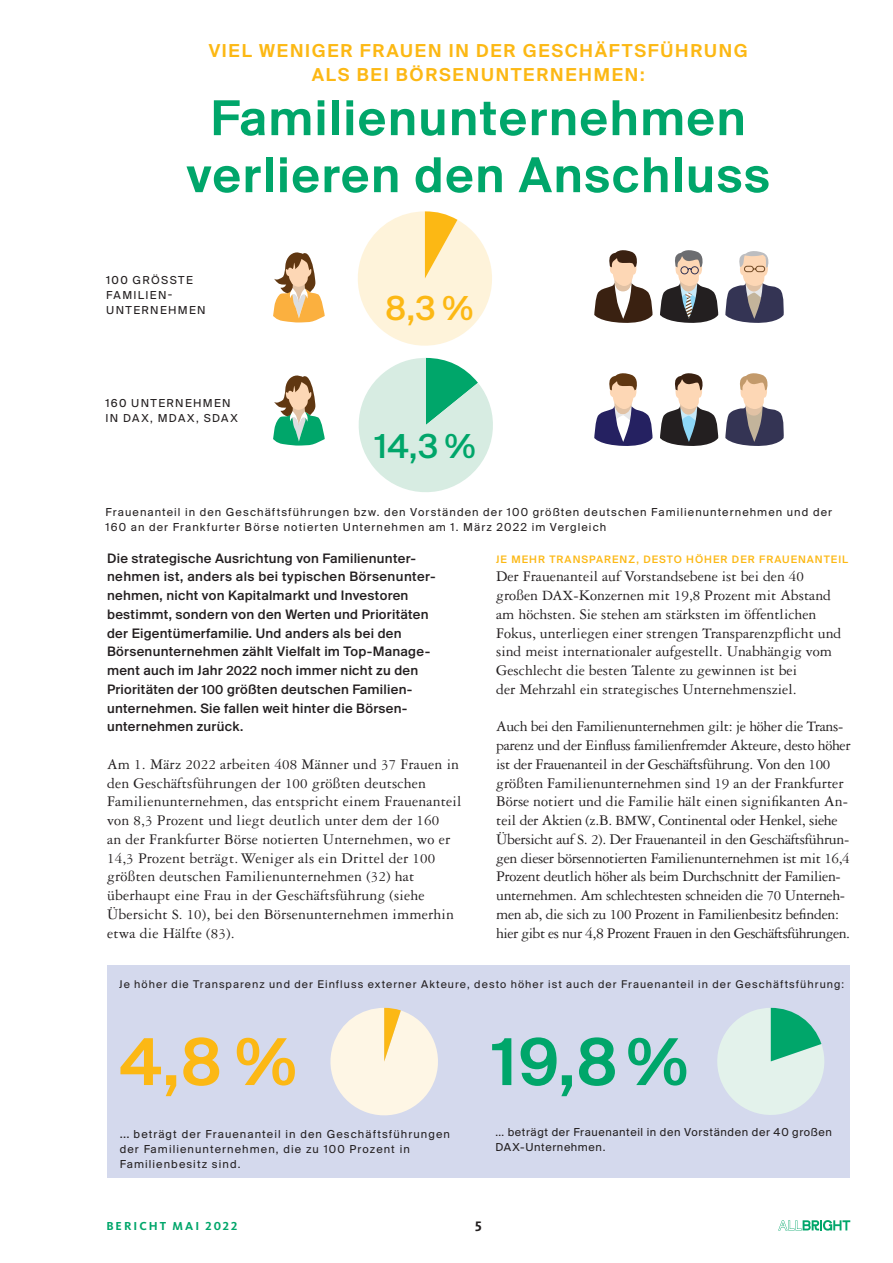
<style>
.page{position:relative;width:893px;height:1263px;background:#fff}
.page>*{position:absolute;margin:0;border:0;box-sizing:border-box;transform-origin:0 0}
.TITEL{font:70.5px "Suisse BP Intl Antique";color:#00a66a}
.TITEL-2{font:70.5px "Suisse BP Intl Antique";color:#fcb814}
.TITEL-3{font:52.5px "Suisse BP Intl Antique";letter-spacing:.03em;color:#00a66a}
.TITEL-4{font:500 36.15px "Suisse BP Intl";color:#00a66a}
.TITEL-5{font:500 36.15px "Suisse BP Intl";color:#fcb814}
.TITEL-6{font:19.5px "Suisse BP Intl Antique";letter-spacing:.09em;color:#fcb814}
.Brödtext{font:15.75px/18.8px "Garamond 3 LT Std";color:#231f20}
.Brödtext-2{font:15.75px/18.8px "Garamond 3 LT Std";letter-spacing:-.02em;color:#231f20}
.Einleitung_Brödtexte{font:500 14.25px/18.8px "Suisse BP Intl";letter-spacing:.02em;color:#231f20}
.t1{font:700 14.25px "Kievit OT";color:#231f20}
.Brödtext-3{font:12px/15px "Suisse BP Intl";letter-spacing:.09em;color:#231f20}
.Brödtext-4{font:12px/15px "Suisse BP Intl";letter-spacing:.05em;color:#231f20}
.Brödtext-5{font:12px/15px "Suisse BP Intl";letter-spacing:.11em;color:#231f20}
.t2{font:700 12px "Kievit OT";letter-spacing:.17em;color:#00a66a}
.Brödtext-6{font:11.7px "Suisse BP Intl";letter-spacing:.09em;color:#231f20}
.Brödtext-7{font:500 11.25px "Suisse BP Intl";letter-spacing:.09em;color:#fcb814}
.s1{font-size:13.5px}
.s2{font-size:15px}
</style>
<div class="page">
<svg style="left:778px;top:1220px;width:72px;height:10px"></svg>
<div style="left:107px;top:965px;width:743px;height:213px;background:#d4d9ed"></div>
<svg style="left:330px;top:1008px;width:108px;height:108px"></svg>
<svg style="left:717px;top:1008px;width:107px;height:107px"></svg>
<svg style="left:273px;top:252px;width:52px;height:70px"></svg>
<svg style="left:594px;top:250px;width:58px;height:73px"></svg>
<svg style="left:660px;top:250px;width:58px;height:73px"></svg>
<svg style="left:725px;top:251px;width:59px;height:72px"></svg>
<svg style="left:273px;top:375px;width:52px;height:71px"></svg>
<svg style="left:358px;top:211px;width:135px;height:281px"></svg>
<svg style="left:660px;top:373px;width:58px;height:73px"></svg>
<svg style="left:594px;top:373px;width:58px;height:73px"></svg>
<svg style="left:725px;top:373px;width:59px;height:73px"></svg>
<p class="TITEL-6" style="left:209px;top:39px;width:540px">VIEL WENIGER FRAUEN IN DER GESCHÄFTSFÜHRUNG</p>
<p class="TITEL-6" style="left:312px;top:63px;width:334px">ALS BEI BÖRSENUNTERNEHMEN:</p>
<p class="TITEL-3" style="left:211px;top:87px;width:536px">Familienunternehmen</p>
<p class="TITEL-3" style="left:186px;top:144px;width:585px">verlieren den Anschluss</p>
<p class="Brödtext-5" style="left:106px;top:272px;width:88px">100 GRÖSSTE</p>
<p class="Brödtext-5" style="left:106px;top:287px;width:101px">FAMILIEN-<br>UNTERNEHMEN</p>
<p class="TITEL-5" style="left:385px;top:286px;width:89px">8,3 %</p>
<p class="Brödtext-5" style="left:106px;top:395px;width:134px">160 UNTERNEHMEN<br>IN DAX, MDAX, SDAX</p>
<p class="TITEL-4" style="left:375px;top:425px;width:102px">14,3 %</p>
<p class="Brödtext-3" style="left:106px;top:504px;width:728px">Frauenanteil in den Geschäftsführungen bzw. den Vorständen der 100 größten deutschen Familienunternehmen und der<br>160 an der Frankfurter Börse notierten Unternehmen am 1. März 2022 im Vergleich</p>
<p class="Einleitung_Brödtexte" style="left:107px;top:548px;width:329px">Die strategische Ausrichtung von Familienunter&shy;nehmen ist, anders als bei typischen Börsenunter&shy;nehmen, nicht von Kapitalmarkt und Investoren bestimmt, sondern von den Werten und Prioritäten der Eigentümerfamilie. Und anders als bei den Börsenunternehmen zählt Vielfalt im Top-Manage&shy;ment auch im Jahr <span class="s1">2022</span> noch immer nicht zu den Prioritäten der <span class="s1">100</span> größten deutschen Familien&shy;unternehmen. Sie fallen weit hinter die Börsen&shy;unternehmen zurück.</p>
<p class="Brödtext" style="left:107px;top:755px;width:356px">Am <span class="s2">1</span>. März <span class="s2">2022</span> arbeiten <span class="s2">408</span> Männer und <span class="s2">37</span> Frauen in den Geschäftsführungen der <span class="s2">100</span> größten deutschen Familienunternehmen, das entspricht einem Frauenanteil von <span class="s2">8,3</span> Prozent und liegt deutlich unter dem der <span class="s2">160<br></span>an der Frankfurter Börse notierten Unternehmen, wo er <span class="s2">14,3</span> Prozent beträgt. Weniger als ein Drittel der <span class="s2">100 </span>größten deutschen Familienunternehmen (<span class="s2">32</span>) hat überhaupt eine Frau in der Geschäftsführung (siehe Übersicht <span class="s2">S. 10</span>), bei den Börsenunternehmen immerhin etwa die Hälfte (<span class="s2">83</span>).</p>
<p class="Brödtext-7" style="left:496px;top:552px;width:353px">JE MEHR TRANSPARENZ, DESTO HÖHER DER FRAUENANTEIL</p>
<p class="Brödtext" style="left:496px;top:567px;width:347px">Der Frauenanteil auf Vorstandsebene ist bei den <span class="s2">40 </span>großen <span class="s2">DAX</span>-Konzernen mit <span class="s2">19,8</span> Prozent mit Abstand am höchsten. Sie stehen am stärksten im öffentlichen Fokus, unterliegen einer strengen Transparenzpflicht und sind meist internationaler aufgestellt. Unabhängig vom Geschlecht die besten Talente zu gewinnen ist bei<br>der Mehrzahl ein strategisches Unternehmensziel.</p>
<p class="Brödtext-2" style="left:496px;top:717px;width:356px">Auch bei den Familienunternehmen gilt: je höher die Trans&shy;parenz und der Einfluss familienfremder Akteure, desto höher ist der Frauenanteil in der Geschäftsführung. Von den <span class="s2">100 </span>größten Familienunternehmen sind <span class="s2">19</span> an der Frankfurter Börse notiert und die Familie hält einen signifikanten An&shy;teil der Aktien (z.B. <span class="s2">BMW</span>, Continental oder Henkel, siehe Übersicht auf <span class="s2">S</span>. <span class="s2">2</span>). Der Frauenanteil in den Geschäftsführun&shy;gen dieser börsennotierten Familienunternehmen ist mit <span class="s2">16,4<br></span>Prozent deutlich höher als beim Durchschnitt der Familien&shy;unternehmen. Am schlechtesten schneiden die <span class="s2">70</span> Unterneh&shy;men ab, die sich zu <span class="s2">100</span> Prozent in Familienbesitz befinden: hier gibt es nur 4,8 Prozent Frauen in den Geschäftsführungen.</p>
<p class="Brödtext-6" style="left:119px;top:977px;width:727px">Je höher die Transparenz und der Einfluss externer Akteure, desto höher ist auch der Frauenanteil in der Geschäftsführung:</p>
<p class="TITEL-2" style="left:120px;top:1020px;width:178px">4,8 %</p>
<p class="TITEL" style="left:492px;top:1020px;width:197px">19,8%</p>
<p class="Brödtext-3" style="left:120px;top:1126px;width:332px"><span class="s1">…</span> beträgt der Frauenanteil in den Geschäftsführungen der Familienunternehmen, die zu 100 Prozent in<br>Familienbesitz sind.</p>
<p class="Brödtext-4" style="left:495px;top:1125px;width:338px">… beträgt der Frauenanteil in den Vorständen der 40 großen<br>DAX-Unternehmen.</p>
<p class="t2" style="left:106px;top:1219px;width:132px">BERICHT MAI 2022</p>
<p class="t1" style="left:475px;top:1218px;width:8px">5</p>
</div>
